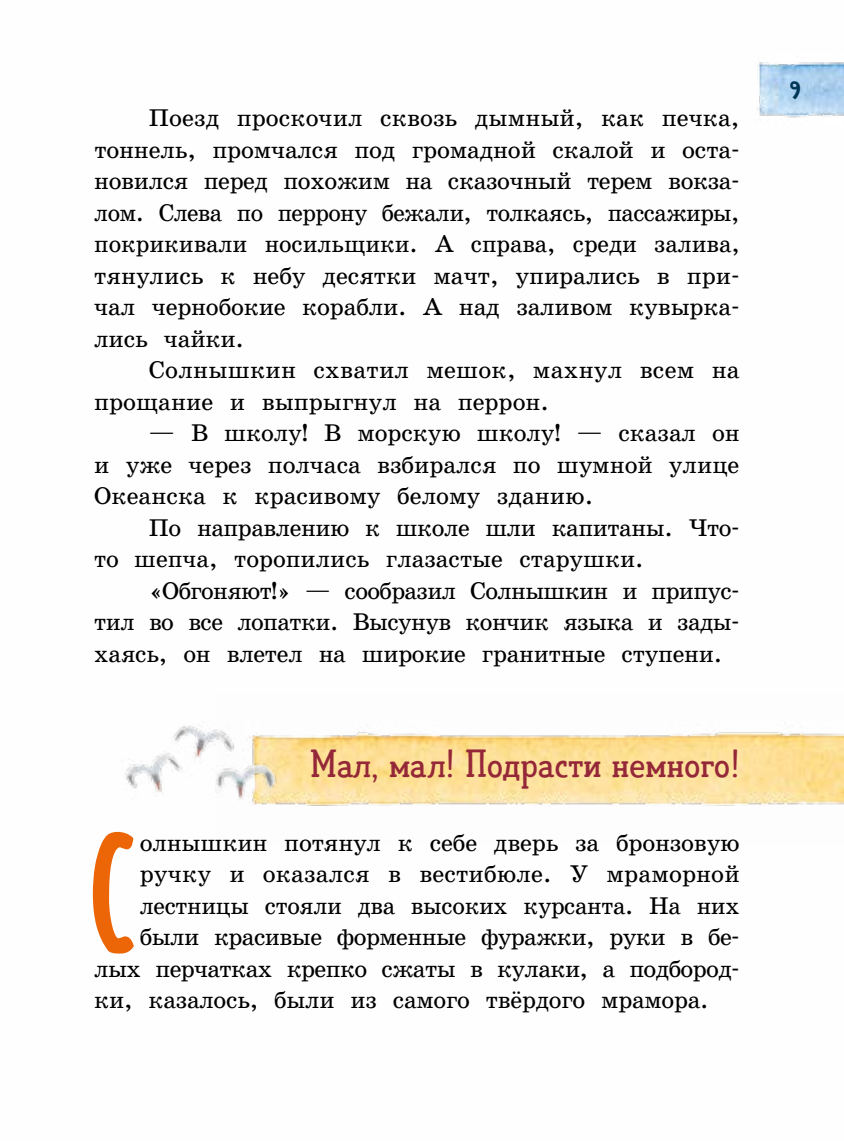
<style>
.page{position:relative;width:844px;height:1141px;background:#fff}
.page>*{position:absolute;margin:0;border:0;box-sizing:border-box;transform-origin:0 0}
.t1{font:153.47px "MULT Handicraft MY";color:#ec6608}
.t2{font:39.9px "TT Limes Slab";color:#942738;scale:1.1 1}
.t3{font:27.12px "DK Prince Frog";color:#003758;scale:1.1 1}
.t4{font:24.5px/31.5px "SERIF School Book PIBZ";letter-spacing:-.01em;color:#000;text-align:justify}
.t5{font:24.5px/31.5px "SERIF School Book PIBZ";letter-spacing:.01em;color:#000}
</style>
<div class="page">
<img style="left:757px;top:62px;width:86px;height:56px">
<img style="left:366px;top:732px;width:477px;height:74px">
<img style="left:125px;top:726px;width:241px;height:80px">
<svg style="left:92px;top:831px;width:42px;height:123px"></svg>
<p class="t4" style="left:94px;top:102px;width:647px;text-indent:55px">Поезд проскочил сквозь дымный, как печка, тоннель, промчался под громадной скалой и оста&shy;новился перед похожим на сказочный терем вокза&shy;лом. Слева по перрону бежали, толкаясь, пассажиры, покрикивали носильщики. А справа, среди залива, тянулись к небу десятки мачт, упирались в при&shy;чал чернобокие корабли. А над заливом кувырка&shy;лись чайки.</p>
<p class="t5" style="left:94px;top:354px;width:646px;text-indent:55px">Солнышкин схватил мешок, махнул всем на прощание и выпрыгнул на перрон.</p>
<p class="t4" style="left:94px;top:417px;width:646px;text-indent:55px">— В школу! В морскую школу! — сказал он и уже через полчаса взбирался по шумной улице Океанска к красивому белому зданию.</p>
<p class="t4" style="left:94px;top:512px;width:646px;text-indent:55px">По направлению к школе шли капитаны. Что&shy;то шепча, торопились глазастые старушки.</p>
<p class="t4" style="left:94px;top:575px;width:646px;text-indent:55px">«Обгоняют!» — сообразил Солнышкин и припус&shy;тил во все лопатки. Высунув кончик языка и зады&shy;хаясь, он влетел на широкие гранитные ступени.</p>
<h2 class="t2" style="left:310px;top:738px;width:392px">Мал, мал! Подрасти немного!</h2>
<h1 class="t1" style="left:94px;top:817px;width:43px">С</h1>
<p class="t4" style="left:140px;top:827px;width:601px">олнышкин потянул к себе дверь за бронзовую</p>
<p class="t4" style="left:140px;top:858px;width:601px">ручку и оказался в вестибюле. У мраморной</p>
<p class="t4" style="left:140px;top:890px;width:601px">лестницы стояли два высоких курсанта. На них</p>
<p class="t4" style="left:140px;top:921px;width:601px">были красивые форменные фуражки, руки в бе-</p>
<p class="t4" style="left:94px;top:953px;width:646px">лых перчатках крепко сжаты в кулаки, а подбород-</p>
<p class="t4" style="left:94px;top:984px;width:615px">ки, казалось, были из самого твёрдого мрамора.</p>
<p class="t3" style="left:789px;top:74px;width:12px">9</p>
</div>
